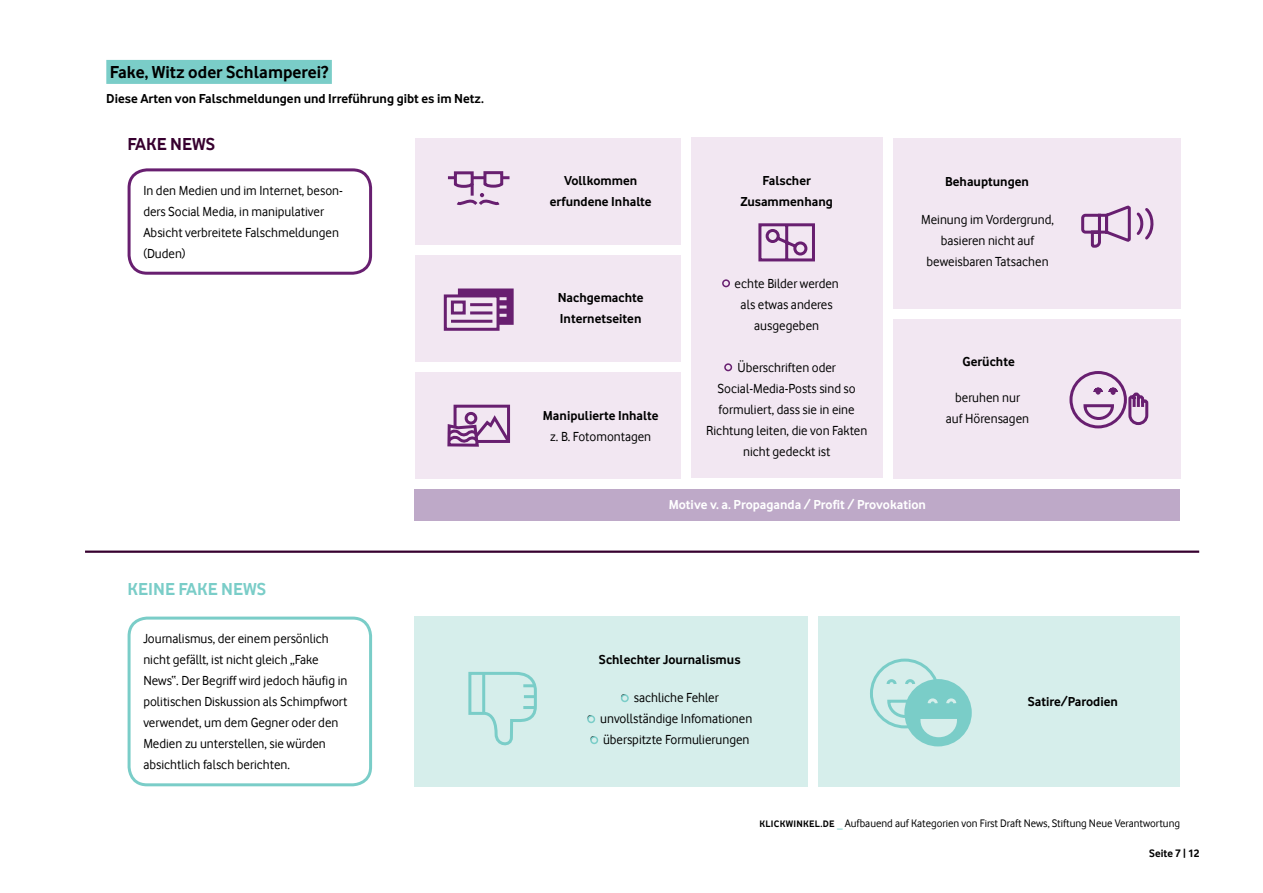
<style>
.page{position:relative;width:1263px;height:893px;background:#fff}
.page>*{position:absolute;margin:0;border:0;box-sizing:border-box;transform-origin:0 0}
.t1{font:700 18px "Vodafone Rg";color:#000}
.t2{font:700 18px "Vodafone Rg";color:#7acdc8}
.t3{font:700 18px "Vodafone Rg";color:#37002f}
.t4{font:13.5px/21px "Vodafone Rg";color:#000;text-align:center}
.t5{font:700 13.5px/21px "Vodafone Rg";color:#000;text-align:center}
.t6{font:700 13.5px "Vodafone Rg";color:#fff}
.t7{font:11.25px "Vodafone Rg";color:#000}
.t8{font:700 11.25px "Vodafone Rg";color:#000}
.s1{font-weight:700;font-size:9.75px}
.s2{font-weight:700;color:#7acdc8}
</style>
<div class="page">
<div style="left:819px;top:617px;width:361px;height:170px;background:#d6eeeb"></div>
<div style="left:893px;top:138px;width:287px;height:170px;background:#f2e7f2"></div>
<div style="left:893px;top:319px;width:287px;height:159px;background:#f2e7f2"></div>
<div style="left:415px;top:489px;width:765px;height:32px;background:#bea9c8"></div>
<div style="left:415px;top:617px;width:393px;height:170px;background:#d6eeeb"></div>
<div style="left:128px;top:617px;width:244px;height:169px;border:3px solid #7acdc8;border-radius:18px"></div>
<div style="left:128px;top:168px;width:244px;height:107px;border:3px solid #681f70;border-radius:18px"></div>
<hr style="left:85px;top:551px;width:1114px;height:2px;background:#37002f">
<div style="left:691px;top:137px;width:191px;height:341px;background:#f2e7f2"></div>
<div style="left:870px;top:659px;width:70px;height:69px;border:3px solid #7acdc8;border-radius:50%"></div>
<svg style="left:886px;top:679px;width:11px;height:5px"></svg>
<svg style="left:905px;top:679px;width:12px;height:8px"></svg>
<div style="left:904px;top:679px;width:68px;height:67px;background:#7acdc8;border-radius:50%"></div>
<svg style="left:886px;top:698px;width:71px;height:41px"></svg>
<svg style="left:468px;top:671px;width:69px;height:75px"></svg>
<div style="left:415px;top:138px;width:265px;height:106px;background:#f2e7f2"></div>
<svg style="left:448px;top:171px;width:61px;height:35px"></svg>
<div style="left:415px;top:372px;width:265px;height:106px;background:#f2e7f2"></div>
<div style="left:453px;top:405px;width:57px;height:38px;background:#f2e7f2;border:3px solid #681f70"></div>
<svg style="left:447px;top:412px;width:63px;height:35px"></svg>
<div style="left:415px;top:255px;width:265px;height:106px;background:#f2e7f2"></div>
<div style="left:458px;top:288px;width:56px;height:37px;background:#681f70;border:3px solid #681f70"></div>
<hr style="left:484px;top:297px;width:23px;height:3px;background:#f2e7f2">
<hr style="left:484px;top:305px;width:23px;height:3px;background:#f2e7f2">
<hr style="left:465px;top:314px;width:42px;height:3px;background:#f2e7f2">
<svg style="left:444px;top:294px;width:55px;height:37px"></svg>
<div style="left:451px;top:301px;width:15px;height:13px;background:#f2e7f2;border:3px solid #681f70"></div>
<hr style="left:470px;top:303px;width:22px;height:3px;background:#681f70">
<hr style="left:470px;top:311px;width:22px;height:3px;background:#681f70">
<hr style="left:451px;top:320px;width:41px;height:3px;background:#681f70">
<svg style="left:1069px;top:371px;width:80px;height:58px"></svg>
<div style="left:106px;top:60px;width:226px;height:24px;background:#7acdc8"></div>
<svg style="left:758px;top:223px;width:57px;height:39px"></svg>
<div style="left:621px;top:694px;width:8px;height:8px;border:2px solid #7acdc8;border-radius:50%"></div>
<div style="left:587px;top:715px;width:8px;height:8px;border:2px solid #7acdc8;border-radius:50%"></div>
<div style="left:590px;top:736px;width:8px;height:8px;border:2px solid #7acdc8;border-radius:50%"></div>
<svg style="left:1081px;top:205px;width:73px;height:43px"></svg>
<div style="left:722px;top:279px;width:8px;height:8px;border:2px solid #681f70;border-radius:50%"></div>
<div style="left:724px;top:363px;width:8px;height:8px;border:2px solid #681f70;border-radius:50%"></div>
<h1 class="t1" style="left:110px;top:61px;width:220px">Fake, Witz oder Schlamperei?</h1>
<p class="t5" style="left:106px;top:88px;width:379px">Diese Arten von Falschmeldungen und Irreführung gibt es im Netz.</p>
<h1 class="t3" style="left:128px;top:134px;width:89px">FAKE NEWS</h1>
<p class="t4" style="left:143px;top:180px;width:201px;text-align:left">In den Medien und im Internet, beson&shy;ders Social Media, in manipulativer<br>Absicht verbreitete Falschmeldungen (Duden)</p>
<h1 class="t2" style="left:128px;top:578px;width:140px">KEINE FAKE NEWS</h1>
<p class="t4" style="left:143px;top:628px;width:206px;text-align:left">Journalismus, der einem persönlich nicht gefällt, ist nicht gleich „Fake News“. Der Begriff wird jedoch häufig in politischen Diskussion als Schimpfwort verwendet, um dem Gegner oder den Medien zu unterstellen, sie würden absichtlich falsch berichten.</p>
<p class="t5" style="left:550px;top:170px;width:103px">Vollkommen erfundene Inhalte</p>
<p class="t5" style="left:558px;top:287px;width:87px;text-align:left">Nachgemachte<br>Internetseiten</p>
<p class="t5" style="left:543px;top:404px;width:117px">Manipulierte Inhalte</p>
<p class="t4" style="left:550px;top:425px;width:103px">z. B. Fotomontagen</p>
<p class="t5" style="left:740px;top:170px;width:94px">Falscher<br>Zusammenhang</p>
<p class="t5" style="left:945px;top:171px;width:85px">Behauptungen</p>
<p class="t4" style="left:734px;top:273px;width:106px">echte Bilder werden als etwas anderes ausgegeben</p>
<p class="t4" style="left:706px;top:357px;width:163px">Überschriften oder<br>Social-Media-Posts sind so formuliert, dass sie in eine<br>Richtung leiten, die von Fakten nicht gedeckt ist</p>
<p class="t4" style="left:921px;top:209px;width:134px">Meinung im Vordergrund, basieren nicht auf beweisbaren Tatsachen</p>
<p class="t5" style="left:962px;top:351px;width:54px">Gerüchte</p>
<p class="t4" style="left:946px;top:387px;width:85px">beruhen nur auf Hörensagen</p>
<p class="t6" style="left:669px;top:497px;width:259px">Motive v. a. Propaganda / Profit / Provokation</p>
<p class="t5" style="left:599px;top:649px;width:143px">Schlechter Journalismus</p>
<p class="t4" style="left:621px;top:687px;width:99px">• sachliche Fehler</p>
<p class="t4" style="left:587px;top:708px;width:167px">• unvollständige Infomationen</p>
<p class="t4" style="left:590px;top:729px;width:161px">• überspitzte Formulierungen</p>
<p class="t5" style="left:1028px;top:691px;width:92px">Satire/Parodien</p>
<p class="t7" style="left:759px;top:817px;width:422px"><span class="s1">KLICKWINKEL.DE</span> <span class="s2">_</span> Aufbauend auf Kategorien von First Draft News, Stiftung Neue Verantwortung</p>
<p class="t8" style="left:1149px;top:846px;width:52px">Seite 7 | 12</p>
</div>
